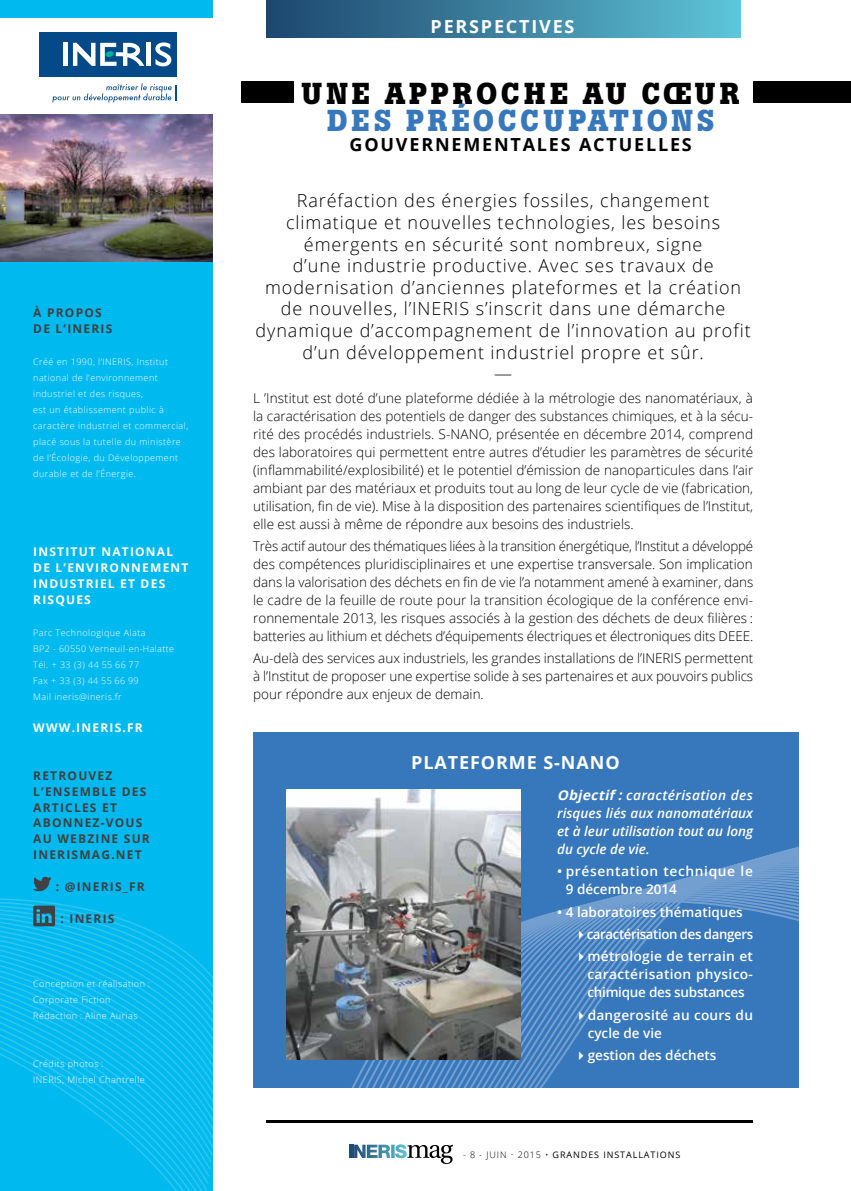
<style>
.page{position:relative;width:851px;height:1191px;background:#fff}
.page>*{position:absolute;margin:0;border:0;box-sizing:border-box;transform-origin:0 0}
.t1{font:700 30px "Boton";letter-spacing:.12em;color:#000}
.t2{font:700 30px "Boton";letter-spacing:.12em;color:#3777bc}
.t3{font:300 18px/21.6px "Open Sans";letter-spacing:.05em;color:#000;text-align:center}
.t4{font:700 18px "Open Sans";letter-spacing:.1em;color:#000}
.t5{font:700 18px "Open Sans";letter-spacing:.05em;color:#fff}
.t6{font:700 18px "Open Sans";letter-spacing:.1em;color:#fff}
.t7{font:300 13.5px/18px "Open Sans";color:#000;text-align:justify}
.t8{font:600 13.5px/18px "Open Sans";color:#fff;text-align:justify}
.t9{font:italic 600 13.5px/18px "Open Sans";color:#fff;text-align:justify}
.t10{font:600 13.5px/18px "Open Sans";letter-spacing:.045em;color:#fff}
.t11{font:600 13.5px "Open Sans";letter-spacing:-.03em;color:#fff}
.t12{font:700 12px/15.9px "Open Sans";letter-spacing:.1em;color:#414042}
.t13{font:700 12px/15.9px "Open Sans";letter-spacing:.1em;color:#fff}
.t14{font:300 9px/15.9px "Open Sans";letter-spacing:.05em;color:#fff}
.t15{font:9px "Open Sans";letter-spacing:.1em;color:#000}
.s1{font-weight:700}
.s2{font-weight:300}
</style>
<div class="page">
<hr style="left:266px;top:1120px;width:487px;height:3px;background:#000">
<div style="left:0;top:0;width:212px;height:1191px;background:#00baef"></div>
<img style="left:0;top:114px;width:212px;height:148px">
<div style="left:0;top:18px;width:216px;height:96px;background:#fff"></div>
<svg style="left:0;top:974px;width:203px;height:217px"></svg>
<svg style="left:33px;top:876px;width:18px;height:15px"></svg>
<svg style="left:33px;top:905px;width:22px;height:21px"></svg>
<div style="left:266px;top:0;width:474px;height:38px;background:linear-gradient(to right,#1c446c,#5ec3d7)"></div>
<svg style="left:52px;top:83px;width:125px;height:19px"></svg>
<div style="left:40px;top:32px;width:137px;height:44px;background:#044988"></div>
<div style="left:63px;top:43px;width:5px;height:23px;background:#fff"></div>
<div style="left:146px;top:43px;width:5px;height:23px;background:#fff"></div>
<svg style="left:155px;top:42px;width:16px;height:24px"></svg>
<svg style="left:73px;top:43px;width:71px;height:23px"></svg>
<hr style="left:350px;top:1144px;width:3px;height:14px;background:#1f4d74">
<svg style="left:354px;top:1144px;width:99px;height:20px"></svg>
<div style="left:241px;top:82px;width:52px;height:21px;background:#000"></div>
<div style="left:753px;top:82px;width:97px;height:21px;background:#000"></div>
<div style="left:253px;top:732px;width:545px;height:356px;background:#3777bc"></div>
<svg style="left:286px;top:832px;width:512px;height:256px"></svg>
<img style="left:286px;top:790px;width:234px;height:269px">
<p class="t12" style="left:33px;top:304px;width:81px">À PROPOS<br>DE L’INERIS</p>
<p class="t14" style="left:33px;top:353px;width:156px">Créé en 1990, l’INERIS, Institut national de l’environnement industriel et des risques,<br>est un établissement public à caractère industriel et commercial, placé sous la tutelle du ministère de l’Écologie, du Développement durable et de l’Énergie.</p>
<p class="t13" style="left:33px;top:543px;width:157px">INSTITUT NATIONAL<br>DE L’ENVIRONNEMENT<br>INDUSTRIEL ET DES<br>RISQUES</p>
<p class="t14" style="left:33px;top:624px;width:142px">Parc Technologique Alata<br>BP2 - 60550 Verneuil-en-Halatte<br>Tél. + 33 (3) 44 55 66 77<br>Fax + 33 (3) 44 55 66 99<br>Mail ineris@ineris.fr</p>
<p class="t13" style="left:33px;top:719px;width:111px">WWW.INERIS.FR</p>
<p class="t12" style="left:33px;top:767px;width:118px">RETROUVEZ<br>L’ENSEMBLE DES<br>ARTICLES ET<br>ABONNEZ-VOUS<br>AU WEBZINE SUR<br>INERISMAG.NET</p>
<p class="t12" style="left:56px;top:878px;width:90px">: @INERIS_FR</p>
<p class="t12" style="left:61px;top:910px;width:55px">: INERIS</p>
<p class="t14" style="left:33px;top:975px;width:118px">Conception et réalisation :<br>Corporate Fiction<br>Rédaction : Aline Aurias</p>
<p class="t14" style="left:33px;top:1055px;width:113px">Crédits photos :<br>INERIS, Michel Chantrelle</p>
<h2 class="t6" style="left:430px;top:14px;width:145px">PERSPECTIVES</h2>
<h1 class="t1" style="left:301px;top:76px;width:440px">UNE APPROCHE AU CŒUR</h1>
<h1 class="t2" style="left:327px;top:103px;width:388px">DES PRÉOCCUPATIONS</h1>
<h2 class="t4" style="left:349px;top:132px;width:344px">GOUVERNEMENTALES ACTUELLES</h2>
<p class="t3" style="left:255px;top:190px;width:496px">Raréfaction des énergies fossiles, changement climatique et nouvelles technologies, les besoins émergents en sécurité sont nombreux, signe<br>d’une industrie productive. Avec ses travaux de modernisation d’anciennes plateformes et la création de nouvelles, l’INERIS s’inscrit dans une démarche dynamique d’accompagnement de l’innovation au profit d’un développement industriel propre et sûr.<br>—</p>
<p class="t7" style="left:253px;top:388px;width:501px">L ’Institut est doté d’une plateforme dédiée à la métrologie des nanomatériaux, à la caractérisation des potentiels de danger des substances chimiques, et à la sécu&shy;rité des procédés industriels. S-NANO, présentée en décembre 2014, comprend des laboratoires qui permettent entre autres d’étudier les paramètres de sécurité (inflammabilité/explosibilité) et le potentiel d’émission de nanoparticules dans l’air ambiant par des matériaux et produits tout au long de leur cycle de vie (fabrication, utilisation, fin de vie). Mise à la disposition des partenaires scientifiques de l’Institut, elle est aussi à même de répondre aux besoins des industriels.</p>
<p class="t7" style="left:253px;top:536px;width:501px">Très actif autour des thématiques liées à la transition énergétique, l’Institut a développé des compétences pluridisciplinaires et une expertise transversale. Son implication dans la valorisation des déchets en fin de vie l’a notamment amené à examiner, dans le cadre de la feuille de route pour la transition écologique de la conférence envi&shy;ronnementale 2013, les risques associés à la gestion des déchets de deux filières : batteries au lithium et déchets d’équipements électriques et électroniques dits DEEE.</p>
<p class="t7" style="left:253px;top:649px;width:501px">Au-delà des services aux industriels, les grandes installations de l’INERIS permettent à l’Institut de proposer une expertise solide à ses partenaires et aux pouvoirs publics pour répondre aux enjeux de demain.</p>
<h2 class="t5" style="left:411px;top:749px;width:210px">PLATEFORME S-NANO</h2>
<p class="t9" style="left:557px;top:786px;width:197px"><span class="s1">Objectif:</span>caractérisation des risques liés aux nanomatériaux et à leur utilisation tout au long du cycle de vie.</p>
<p class="t10" style="left:565px;top:862px;width:189px;text-indent:-9px">• présentation technique le<br>9 décembre 2014</p>
<p class="t8" style="left:557px;top:902px;width:187px">• 4 laboratoires thématiques</p>
<p class="t11" style="left:574px;top:924px;width:180px">✔caractérisation des dangers</p>
<p class="t8" style="left:587px;top:947px;width:167px;text-indent:-13px">✔métrologie de terrain et caractérisation physico&shy;chimique des substances</p>
<p class="t8" style="left:587px;top:1005px;width:167px;text-indent:-14px">✔dangerosité au cours du cycle de vie</p>
<p class="t8" style="left:574px;top:1045px;width:144px">✔gestion des déchets</p>
<p class="t15" style="left:463px;top:1148px;width:219px"><span class="s2">- 8 - JUIN </span><sup>-</sup> <span class="s2">2015 •</span> GRANDES INSTALLATIONS</p>
</div>
